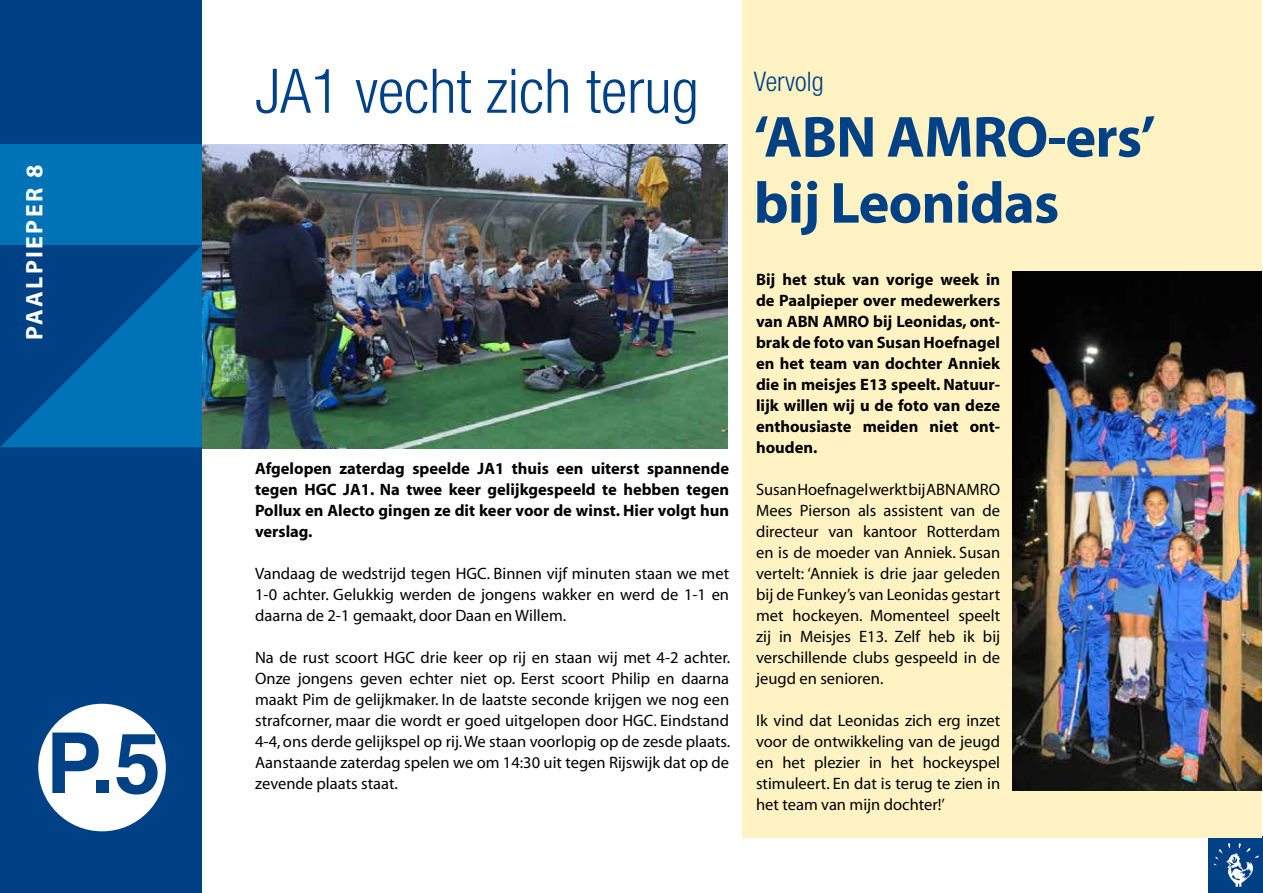
<style>
.page{position:relative;width:1263px;height:893px;background:#fff}
.page>*{position:absolute;margin:0;border:0;box-sizing:border-box;transform-origin:0 0}
.t1{font:700 84px "Helvetica";color:#004186}
.t2{font:300 condensed 61.5px "Helvetica Neue";color:#004186}
.t3{font:700 58.5px/66px "Myriad";letter-spacing:-.015em;color:#004186}
.t4{font:300 condensed 27px "Helvetica Neue";color:#004186}
.t5{font:700 24px "Myriad";letter-spacing:.1em;color:#fff}
.t6{font:16.5px/21px "Myriad";color:#000;text-align:justify}
.t7{font:700 16.5px/21px "Myriad";color:#000;text-align:justify}
</style>
<div class="page">
<div style="left:0;top:0;width:202px;height:893px;background:#004186"></div>
<div style="left:38px;top:704px;width:128px;height:127px;background:#fff;border-radius:50%"></div>
<div style="left:1208px;top:837px;width:55px;height:56px;background:#004186"></div>
<svg style="left:1213px;top:843px;width:46px;height:44px"></svg>
<div style="left:0;top:145px;width:202px;height:100px;background:#0072b6"></div>
<svg style="left:0;top:245px;width:202px;height:202px"></svg>
<div style="left:742px;top:0;width:520px;height:837px;background:#fff3c4"></div>
<img style="left:202px;top:144px;width:525px;height:305px">
<img style="left:1012px;top:272px;width:250px;height:518px">
<h3 class="t5" style="left:22px;top:340px;width:177px;rotate:-90deg">PAALPIEPER 8</h3>
<h1 class="t1" style="left:46px;top:696px;width:117px">P.5</h1>
<h2 class="t2" style="left:255px;top:56px;width:445px">JA1 vecht zich terug</h2>
<h3 class="t4" style="left:754px;top:66px;width:71px">Vervolg</h3>
<h3 class="t3" style="left:754px;top:106px;width:403px">‘ABN AMRO-ers’ bij Leonidas</h3>
<p class="t7" style="left:255px;top:459px;width:475px">Afgelopen zaterdag speelde JA1 thuis een uiterst spannende tegen HGC JA1. Na twee keer gelijkgespeeld te hebben tegen Pollux en Alecto gingen ze dit keer voor de winst. Hier volgt hun verslag.</p>
<p class="t6" style="left:255px;top:564px;width:475px">Vandaag de wedstrijd tegen HGC. Binnen vijf minuten staan we met 1-0 achter. Gelukkig werden de jongens wakker en werd de 1-1 en daarna de 2-1 gemaakt, door Daan en Willem.</p>
<p class="t6" style="left:255px;top:648px;width:477px">Na de rust scoort HGC drie keer op rij en staan wij met 4-2 achter.<br>Onze jongens geven echter niet op. Eerst scoort Philip en daarna maakt Pim de gelijkmaker. In de laatste seconde krijgen we nog een strafcorner, maar die wordt er goed uitgelopen door HGC. Eindstand 4-4, ons derde gelijkspel op rij. We staan voorlopig op de zesde plaats.<br>Aanstaande zaterdag spelen we om 14:30 uit tegen Rijswijk dat op de zevende plaats staat.</p>
<p class="t7" style="left:756px;top:270px;width:246px">Bij het stuk van vorige week in de Paalpieper over medewerkers van ABN AMRO bij Leonidas, ont&shy;brak de foto van Susan Hoefnagel en het team van dochter Anniek die in meisjes E13 speelt. Natuur&shy;lijk willen wij u de foto van deze enthousiaste meiden niet ont&shy;houden.</p>
<p class="t6" style="left:756px;top:480px;width:246px">Susan Hoefnagel werkt bij ABN AMRO Mees Pierson als assistent van de directeur van kantoor Rotterdam en is de moeder van Anniek. Susan vertelt: ‘Anniek is drie jaar geleden bij de Funkey’s van Leonidas gestart met hockeyen. Momenteel speelt zij in Meisjes E13. Zelf heb ik bij verschillende clubs gespeeld in de jeugd en senioren.</p>
<p class="t6" style="left:756px;top:711px;width:246px">Ik vind dat Leonidas zich erg inzet voor de ontwikkeling van de jeugd en het plezier in het hockeyspel stimuleert. En dat is terug te zien in het team van mijn dochter!’</p>
</div>
